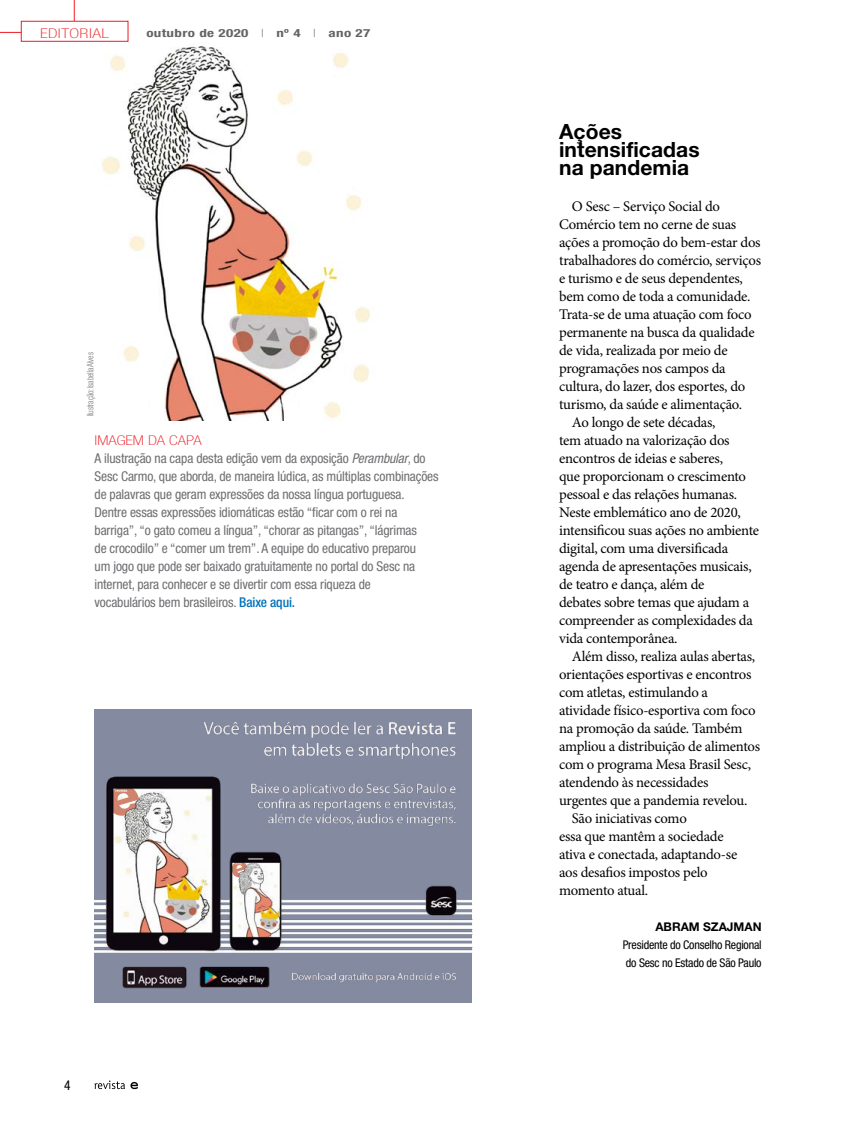
<style>
.page{position:relative;width:851px;height:1127px;background:#fff}
.page>*{position:absolute;margin:0;border:0;box-sizing:border-box;transform-origin:0 0}
.t1{font:700 21px/18px "Helvetica Neue LT Std";letter-spacing:.005em;color:#000}
.t2{font:14.7px "Minion Pro";letter-spacing:-.02em;color:#000}
.t3{font:condensed 13.5px/18px "Helvetica Neue LT Std";letter-spacing:-.01em;color:#6d6e71}
.t4{font:100 condensed 13.5px "Helvetica Neue LT Std";letter-spacing:.025em;color:#ed1d24;scale:1.33 1}
.t5{font:condensed 13.5px "Helvetica Neue LT Std";color:#000}
.t6{font:condensed 12px/18px "Helvetica Neue LT Std";letter-spacing:-.02em;color:#000}
.t7{font:700 12px "Helvetica Neue LT Std";color:#000}
.t8{font:700 condensed 11.25px "Helvetica Neue LT Std";letter-spacing:.025em;color:#636466;scale:1.33 1}
.t9{font:condensed 9px "Helvetica Neue LT Std";letter-spacing:-.025em;color:#939598;scale:.85 1}
.s1{font-weight:100}
.s2{font-weight:100;color:#ed1d24}
.s3{font-style:italic}
.s4{font-weight:500;color:#0072bc}
</style>
<div class="page">
<svg style="left:94px;top:1080px;width:44px;height:9px"></svg>
<img style="left:94px;top:20px;width:276px;height:401px">
<svg style="left:0;top:0;width:74px;height:33px"></svg>
<div style="left:21px;top:21px;width:107px;height:21px;background:#fff"></div>
<div style="left:21px;top:21px;width:107px;height:21px;border:1px solid #ed1d24"></div>
<div style="left:146px;top:21px;width:252px;height:21px;background:#fff"></div>
<img style="left:94px;top:709px;width:378px;height:294px">
<p class="t4" style="left:40px;top:25px;width:54px">EDITORIAL</p>
<p class="t8" style="left:146px;top:26px;width:170px">outubro de 2020 <span class="s1">|</span> nº 4 <span class="s1">|</span> ano 27</p>
<p class="t9" style="left:85px;top:416px;width:77px;rotate:-90deg">Ilustração: Isabella Alves</p>
<p class="t3" style="left:94px;top:431px;width:345px"><span class="s2">IMAGEM DA CAPA<br></span>A ilustração na capa desta edição vem da exposição <span class="s3">Perambular</span>, do Sesc Carmo, que aborda, de maneira lúdica, as múltiplas combinações de palavras que geram expressões da nossa língua portuguesa.<br>Dentre essas expressões idiomáticas estão “ficar com o rei na barriga”, “o gato comeu a língua”, “chorar as pitangas”, “lágrimas<br>de crocodilo” e “comer um trem”. A equipe do educativo preparou<br>um jogo que pode ser baixado gratuitamente no portal do Sesc na internet, para conhecer e se divertir com essa riqueza de<br>vocabulários bem brasileiros. <span class="s4">Baixe aqui.</span></p>
<p class="t5" style="left:64px;top:1077px;width:8px">4</p>
<h1 class="t1" style="left:559px;top:122px;width:142px">Ações intensificadas na pandemia</h1>
<p class="t2" style="left:571px;top:197px;width:150px">O Sesc – Serviço Social do</p>
<p class="t2" style="left:559px;top:214px;width:179px">Comércio tem no cerne de suas</p>
<p class="t2" style="left:559px;top:232px;width:203px">ações a promoção do bem-estar dos</p>
<p class="t2" style="left:559px;top:250px;width:203px">trabalhadores do comércio, serviços</p>
<p class="t2" style="left:559px;top:268px;width:185px">e turismo e de seus dependentes,</p>
<p class="t2" style="left:559px;top:286px;width:193px">bem como de toda a comunidade.</p>
<p class="t2" style="left:559px;top:304px;width:194px">Trata-se de uma atuação com foco</p>
<p class="t2" style="left:559px;top:322px;width:197px">permanente na busca da qualidade</p>
<p class="t2" style="left:559px;top:340px;width:170px">de vida, realizada por meio de</p>
<p class="t2" style="left:559px;top:358px;width:168px">programações nos campos da</p>
<p class="t2" style="left:559px;top:376px;width:188px">cultura, do lazer, dos esportes, do</p>
<p class="t2" style="left:559px;top:394px;width:184px">turismo, da saúde e alimentação.</p>
<p class="t2" style="left:571px;top:412px;width:145px">Ao longo de sete décadas,</p>
<p class="t2" style="left:559px;top:430px;width:172px">tem atuado na valorização dos</p>
<p class="t2" style="left:559px;top:448px;width:165px">encontros de ideias e saberes,</p>
<p class="t2" style="left:559px;top:466px;width:188px">que proporcionam o crescimento</p>
<p class="t2" style="left:559px;top:484px;width:179px">pessoal e das relações humanas.</p>
<p class="t2" style="left:559px;top:502px;width:183px">Neste emblemático ano de 2020,</p>
<p class="t2" style="left:559px;top:520px;width:201px">intensificou suas ações no ambiente</p>
<p class="t2" style="left:559px;top:538px;width:171px">digital, com uma diversificada</p>
<p class="t2" style="left:559px;top:556px;width:194px">agenda de apresentações musicais,</p>
<p class="t2" style="left:559px;top:574px;width:147px">de teatro e dança, além de</p>
<p class="t2" style="left:559px;top:592px;width:192px">debates sobre temas que ajudam a</p>
<p class="t2" style="left:559px;top:610px;width:195px">compreender as complexidades da</p>
<p class="t2" style="left:559px;top:628px;width:120px">vida contemporânea.</p>
<p class="t2" style="left:571px;top:646px;width:185px">Além disso, realiza aulas abertas,</p>
<p class="t2" style="left:559px;top:664px;width:194px">orientações esportivas e encontros</p>
<p class="t2" style="left:559px;top:682px;width:150px">com atletas, estimulando a</p>
<p class="t2" style="left:559px;top:700px;width:198px">atividade físico-esportiva com foco</p>
<p class="t2" style="left:559px;top:718px;width:185px">na promoção da saúde. Também</p>
<p class="t2" style="left:559px;top:736px;width:202px">ampliou a distribuição de alimentos</p>
<p class="t2" style="left:559px;top:754px;width:193px">com o programa Mesa Brasil Sesc,</p>
<p class="t2" style="left:559px;top:772px;width:151px">atendendo às necessidades</p>
<p class="t2" style="left:559px;top:791px;width:190px">urgentes que a pandemia revelou.</p>
<p class="t2" style="left:571px;top:808px;width:116px">São iniciativas como</p>
<p class="t2" style="left:559px;top:827px;width:166px">essa que mantêm a sociedade</p>
<p class="t2" style="left:559px;top:845px;width:180px">ativa e conectada, adaptando-se</p>
<p class="t2" style="left:559px;top:863px;width:150px">aos desafios impostos pelo</p>
<p class="t2" style="left:559px;top:880px;width:90px">momento atual.</p>
<p class="t7" style="left:655px;top:919px;width:108px">ABRAM SZAJMAN</p>
<p class="t6" style="left:622px;top:936px;width:140px">Presidente do Conselho Regional do Sesc no Estado de São Paulo</p>
</div>
